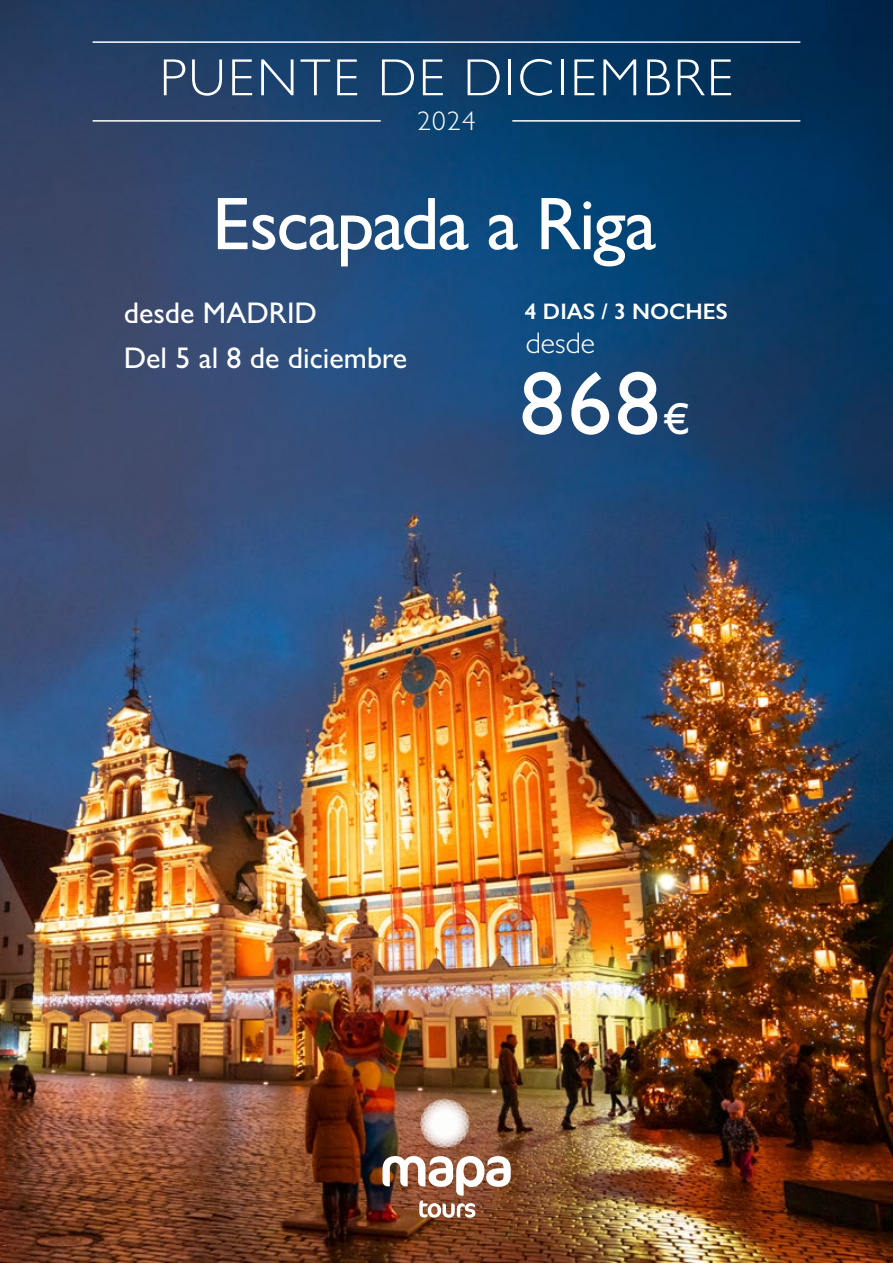
<style>
.page{position:relative;width:893px;height:1263px;background:#fff}
.page>*{position:absolute;margin:0;border:0;box-sizing:border-box;transform-origin:0 0}
.t1{font:500 90px "Gill Sans";color:#fff}
.t2{font:500 75px "Gill Sans";letter-spacing:-.025em;color:#fff}
.t3{font:300 52.5px "Gill Sans";letter-spacing:.05em;color:#fff}
.t4{font:500 30px/44.5px "Gill Sans";color:#fff}
.t5{font:300 30px "Gill Sans";color:#fff}
.t6{font:300 27px "Gill Sans";color:#fff}
.t7{font:600 22.5px "Gill Sans";color:#fff}
.s1{font-size:45px}
</style>
<div class="page">
<img style="left:0;top:0;width:893px;height:1263px">
<svg style="left:421px;top:1100px;width:48px;height:47px"></svg>
<img style="left:382px;top:1156px;width:129px;height:62px">
<hr style="left:93px;top:120px;width:288px;height:2px;background:#fff">
<hr style="left:512px;top:120px;width:288px;height:2px;background:#fff">
<hr style="left:93px;top:41px;width:707px;height:2px;background:#fff">
<h3 class="t3" style="left:160px;top:46px;width:575px">PUENTE DE DICIEMBRE</h3>
<p class="t6" style="left:417px;top:104px;width:60px">2024</p>
<h2 class="t2" style="left:212px;top:179px;width:446px">Escapada a Riga</h2>
<p class="t4" style="left:124px;top:290px;width:285px">desde MADRID<br>Del 5 al 8 de diciembre</p>
<h1 class="t1" style="left:520px;top:350px;width:172px">868<span class="s1">€</span></h1>
<p class="t7" style="left:525px;top:298px;width:204px">4 DIAS / 3 NOCHES</p>
<p class="t5" style="left:526px;top:325px;width:71px">desde</p>
</div>
